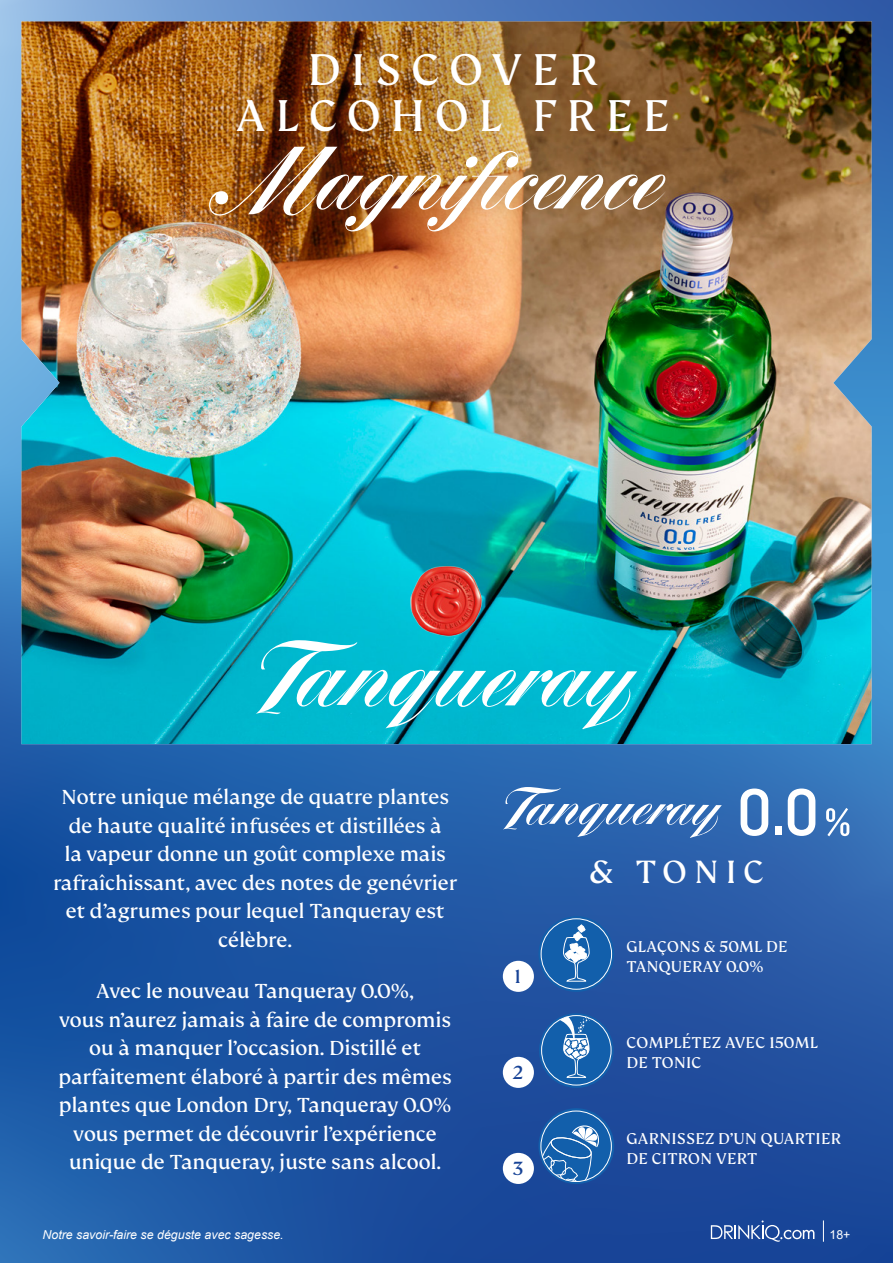
<style>
.page{position:relative;width:893px;height:1263px;background:#fff}
.page>*{position:absolute;margin:0;border:0;box-sizing:border-box;transform-origin:0 0}
.t1{font:90.75px "Magnificence";letter-spacing:-.005em;color:#fff}
.t2{font:48.9px/46.2px "FS Kim";letter-spacing:.2em;color:#fff;text-align:center}
.t3{font:35.4px "FS Kim";letter-spacing:.2em;color:#fff}
.t4{font:22.35px/28.5px "FS Kim";color:#fff;text-align:center}
.t5{font:21px "FS Kim";color:#174396}
.t6{font:17.25px/20.7px "FS Kim";letter-spacing:.01em;color:#fff}
.t7{font:italic 12.3px "Arial";color:#fff}
.t8{font:12.3px "Arial";color:#fff}
</style>
<div class="page">
<img style="left:0;top:0;width:893px;height:1263px">
<svg style="left:256px;top:640px;width:381px;height:89px"></svg>
<img style="left:410px;top:564px;width:73px;height:73px">
<svg style="left:711px;top:1220px;width:103px;height:22px;background:#4469ab"></svg>
<svg style="left:823px;top:1220px;width:1px;height:22px"></svg>
<div style="left:192px;top:36px;width:491px;height:212px;background:#9d6123;opacity:.61"></div>
<svg style="left:503px;top:787px;width:219px;height:51px;background:#5483bf"></svg>
<svg style="left:741px;top:788px;width:27px;height:48px"></svg>
<div style="left:775px;top:827px;width:6px;height:8px;background:#fff"></div>
<svg style="left:788px;top:788px;width:27px;height:48px"></svg>
<svg style="left:826px;top:808px;width:23px;height:28px"></svg>
<div style="left:503px;top:961px;width:31px;height:31px;background:#fff;border-radius:50%"></div>
<div style="left:538px;top:916px;width:76px;height:76px;background:#125fab;border-radius:50%"></div>
<svg style="left:563px;top:925px;width:27px;height:57px"></svg>
<div style="left:541px;top:918px;width:71px;height:71px;border:1px solid #fff;border-radius:50%"></div>
<div style="left:503px;top:1057px;width:31px;height:31px;background:#fff;border-radius:50%"></div>
<div style="left:539px;top:1013px;width:75px;height:75px;background:#125fab;border-radius:50%"></div>
<svg style="left:551px;top:1015px;width:39px;height:63px"></svg>
<div style="left:541px;top:1015px;width:70px;height:70px;border:1px solid #fff;border-radius:50%"></div>
<div style="left:503px;top:1153px;width:31px;height:31px;background:#fff;border-radius:50%"></div>
<svg style="left:538px;top:1108px;width:76px;height:76px"></svg>
<svg style="left:541px;top:1124px;width:59px;height:57px;background:#3e7bb9"></svg>
<h2 class="t2" style="left:236px;top:47px;width:436px">DISCOVER<br>ALCOHOL FREE</h2>
<h1 class="t1" style="left:220px;top:113px;width:446px">Magnificence</h1>
<p class="t4" style="left:53px;top:783px;width:405px">Notre unique mélange de quatre plantes de haute qualité infusées et distillées à<br>la vapeur donne un goût complexe mais rafraîchissant, avec des notes de genévrier et d’agrumes pour lequel Tanqueray est célèbre.</p>
<p class="t4" style="left:58px;top:977px;width:395px">Avec le nouveau Tanqueray 0.0%,<br>vous n’aurez jamais à faire de compromis ou à manquer l’occasion. Distillé et parfaitement élaboré à partir des mêmes plantes que London Dry, Tanqueray 0.0% vous permet de découvrir l’expérience unique de Tanqueray, juste sans alcool.</p>
<p class="t5" style="left:514px;top:965px;width:9px">1</p>
<p class="t5" style="left:512px;top:1061px;width:12px">2</p>
<p class="t5" style="left:512px;top:1157px;width:12px">3</p>
<h3 class="t3" style="left:589px;top:852px;width:176px">&amp; TONIC</h3>
<p class="t6" style="left:626px;top:936px;width:163px">GLAÇONS &amp; 50ML DE<br>TANQUERAY 0.0%</p>
<p class="t6" style="left:626px;top:1032px;width:193px">COMPLÉTEZ AVEC 150ML<br>DE TONIC</p>
<p class="t6" style="left:626px;top:1128px;width:216px">GARNISSEZ D’UN QUARTIER<br>DE CITRON VERT</p>
<p class="t7" style="left:43px;top:1227px;width:243px">Notre savoir-faire se déguste avec sagesse.</p>
<p class="t8" style="left:829px;top:1227px;width:22px">18+</p>
</div>
